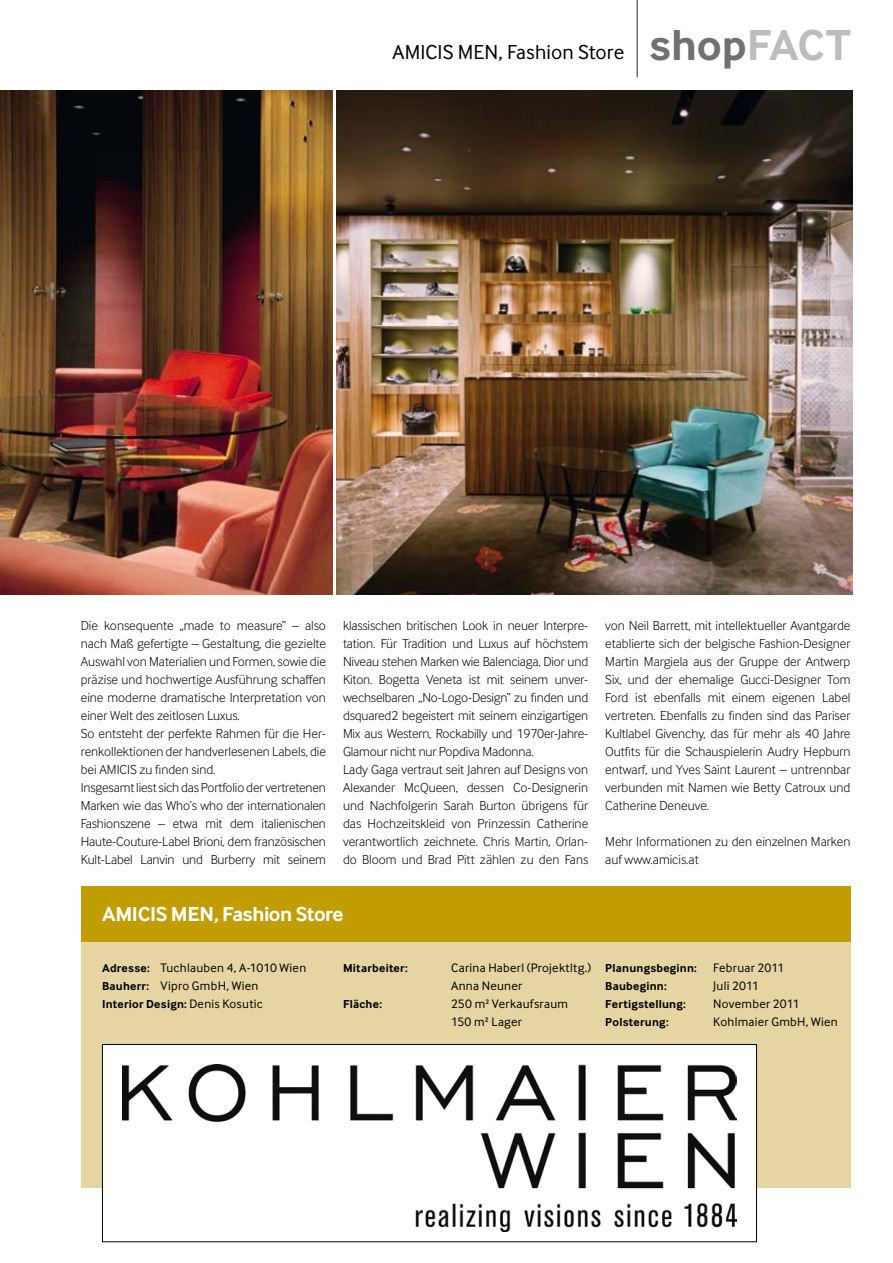
<style>
.page{position:relative;width:893px;height:1263px;background:#fff}
.page>*{position:absolute;margin:0;border:0;box-sizing:border-box;transform-origin:0 0}
.t1{font:21px "Inter Face Typo";letter-spacing:.005em;color:#000}
.t2{font:700 21px "Inter Face Typo";letter-spacing:-.02em;color:#fff}
.t3{font:300 13.5px/18px "Inter Face Typo";color:#000}
.t4{font:12.75px/18px "Inter Face Typo";letter-spacing:.02em;color:#000}
.t5{font:700 12px "Inter Face Typo";letter-spacing:.02em;color:#000}
.s1{font-weight:700;font-size:45px;color:#707172}
.s2{font-weight:700;font-size:45px;color:#bbbdbe}
.s3{font-weight:700;font-size:12px}
.s4{font-weight:400;font-size:12.75px}
</style>
<div class="page">
<hr style="left:636px;top:0;width:2px;height:77px;background:#707172">
<div style="left:81px;top:941px;width:769px;height:247px;background:#e6d5a3"></div>
<div style="left:81px;top:886px;width:769px;height:55px;background:#c19d00"></div>
<img style="left:337px;top:90px;width:516px;height:504px">
<img style="left:0;top:90px;width:332px;height:504px">
<div style="left:102px;top:1044px;width:654px;height:198px;background:#fff"></div>
<img style="left:122px;top:1064px;width:615px;height:167px">
<div style="left:102px;top:1044px;width:655px;height:198px;border:1px solid #000"></div>
<h1 class="t1" style="left:393px;top:40px;width:459px">AMICIS MEN, Fashion Store <span class="s1">shop</span><span class="s2">FACT</span></h1>
<p class="t3" style="left:81px;top:616px;width:247px">Die konsequente „made to measure“ – also nach Maß gefertigte – Gestaltung, die gezielte Auswahl von Materialien und Formen, sowie die präzise und hochwertige Ausführung schaffen eine moderne dramatische Interpretation von einer Welt des zeitlosen Luxus.<br>So entsteht der perfekte Rahmen für die Her&shy;renkollektionen der handverlesenen Labels, die bei AMICIS zu finden sind.<br>Insgesamt liest sich das Portfolio der vertretenen Marken wie das Who’s who der internationalen Fashionszene – etwa mit dem italienischen Haute-Couture-Label Brioni, dem französischen Kult-Label Lanvin und Burberry mit seinem</p>
<h1 class="t2" style="left:102px;top:902px;width:243px">AMICIS MEN, Fashion Store</h1>
<p class="t3" style="left:343px;top:616px;width:247px">klassischen britischen Look in neuer Interpre&shy;tation. Für Tradition und Luxus auf höchstem Niveau stehen Marken wie Balenciaga, Dior und Kiton. Bogetta Veneta ist mit seinem unver&shy;wechselbaren „No-Logo-Design“ zu finden und dsquared2 begeistert mit seinem einzigartigen Mix aus Western, Rockabilly und 1970er-Jahre-Glamour nicht nur Popdiva Madonna.<br>Lady Gaga vertraut seit Jahren auf Designs von Alexander McQueen, dessen Co-Designerin und Nachfolgerin Sarah Burton übrigens für das Hochzeitskleid von Prinzessin Catherine verantwortlich zeichnete. Chris Martin, Orlan&shy;do Bloom und Brad Pitt zählen zu den Fans</p>
<p class="t3" style="left:605px;top:616px;width:247px;text-align:justify">von Neil Barrett, mit intellektueller Avantgarde etablierte sich der belgische Fashion-Designer Martin Margiela aus der Gruppe der Antwerp Six, und der ehemalige Gucci-Designer Tom Ford ist ebenfalls mit einem eigenen Label vertreten. Ebenfalls zu finden sind das Pariser Kultlabel Givenchy, das für mehr als 40 Jahre Outfits für die Schauspielerin Audry Hepburn entwarf, und Yves Saint Laurent – untrennbar verbunden mit Namen wie Betty Catroux und Catherine Deneuve.</p>
<p class="t3" style="left:605px;top:832px;width:247px">Mehr Informationen zu den einzelnen Marken auf www.amicis.at</p>
<p class="t4" style="left:102px;top:959px;width:206px"><span class="s3">Adresse:</span> Tuchlauben 4, A-1010 Wien<br><span class="s3">Bauherr:</span> Vipro GmbH, Wien</p>
<p class="t5" style="left:102px;top:997px;width:162px">Interior Design: <span class="s4">Denis Kosutic</span></p>
<p class="t5" style="left:343px;top:961px;width:66px">Mitarbeiter:</p>
<p class="t4" style="left:451px;top:959px;width:142px">Carina Haberl (Projektltg.)<br>Anna Neuner</p>
<p class="t5" style="left:343px;top:997px;width:41px">Fläche:</p>
<p class="t4" style="left:451px;top:995px;width:118px">250 m² Verkaufsraum<br>150 m² Lager</p>
<p class="t5" style="left:605px;top:961px;width:93px">Planungsbeginn:</p>
<p class="t4" style="left:713px;top:959px;width:73px">Februar 2011</p>
<p class="t5" style="left:605px;top:979px;width:63px">Baubeginn:</p>
<p class="t4" style="left:713px;top:977px;width:47px">Juli 2011</p>
<p class="t5" style="left:605px;top:997px;width:82px">Fertigstellung:</p>
<p class="t4" style="left:713px;top:995px;width:88px">November 2011</p>
<p class="t5" style="left:605px;top:1015px;width:65px">Polsterung:</p>
<p class="t4" style="left:713px;top:1013px;width:126px">Kohlmaier GmbH, Wien</p>
</div>
